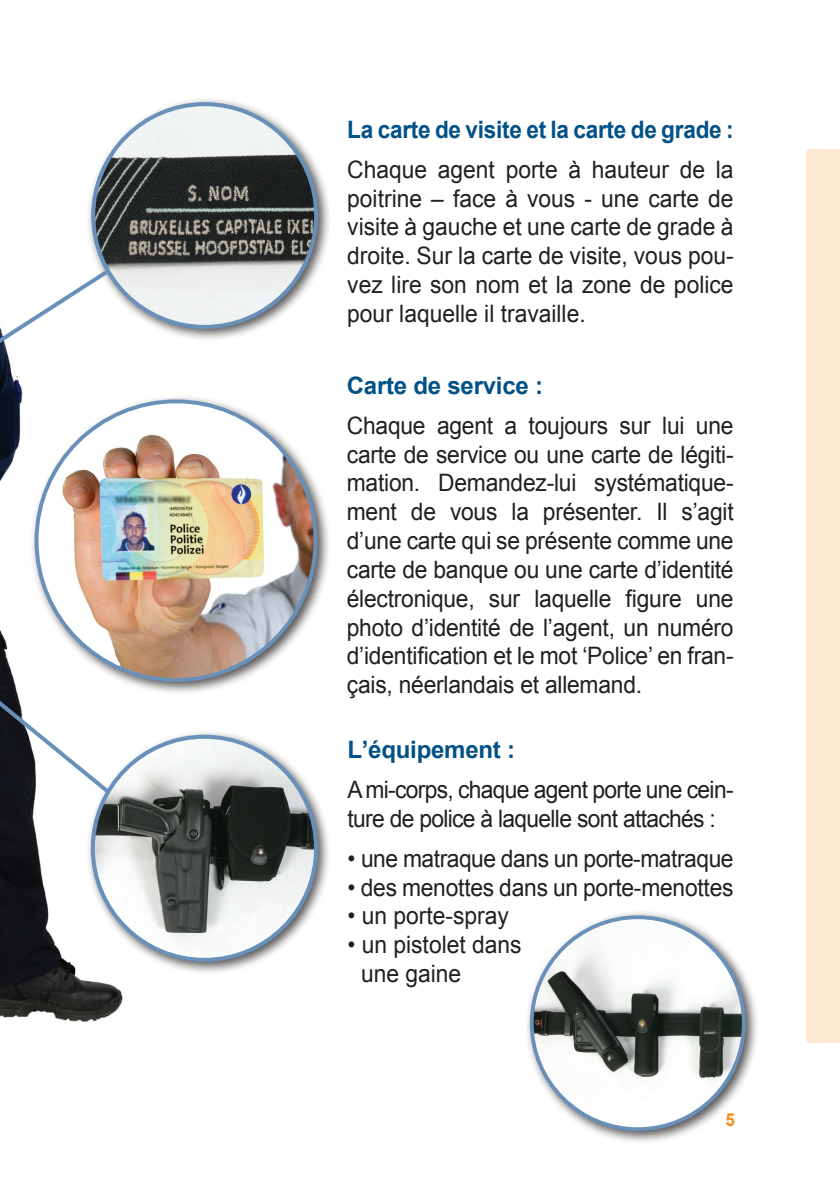
<style>
.page{position:relative;width:840px;height:1191px;background:#fff}
.page>*{position:absolute;margin:0;border:0;box-sizing:border-box;transform-origin:0 0}
.t1{font:24px/28.8px "Arial";letter-spacing:-.01em;color:#231f20;text-align:justify;scale:.95 1}
.t2{font:24px/28.8px "Arial";letter-spacing:-.03em;color:#231f20;scale:.95 1}
.t3{font:700 24px "Arial";letter-spacing:-.01em;color:#005187;scale:.94 1}
.t4{font:700 24px "Arial";letter-spacing:-.01em;color:#005187}
.t5{font:700 18px "Arial";color:#f4901d;scale:.95 1}
</style>
<div class="page">
<img style="left:0;top:425px;width:123px;height:597px">
<div style="left:86px;top:97px;width:245px;height:245px;background:#231f20;opacity:.75"></div>
<img style="left:93px;top:104px;width:223px;height:223px;border-radius:111px">
<div style="left:86px;top:729px;width:245px;height:246px;background:#231f20;opacity:.75"></div>
<img style="left:93px;top:736px;width:223px;height:223px;border-radius:111px">
<div style="left:29px;top:394px;width:301px;height:301px;background:#231f20;opacity:.75"></div>
<img style="left:36px;top:401px;width:279px;height:279px;border-radius:139px">
<svg style="left:0;top:267px;width:112px;height:158px"></svg>
<svg style="left:0;top:557px;width:113px;height:239px"></svg>
<div style="left:524px;top:910px;width:234px;height:234px;background:#231f20;opacity:.75"></div>
<img style="left:531px;top:917px;width:212px;height:212px;border-radius:106px">
<div style="left:806px;top:149px;width:33px;height:893px;background:#fce9d2"></div>
<p class="t3" style="left:347px;top:113px;width:412px">La carte de visite et la carte de grade :</p>
<p class="t1" style="left:347px;top:155px;width:408px">Chaque agent porte à hauteur de la poitrine – face à vous - une carte de visite à gauche et une carte de grade à droite. Sur la carte de visite, vous pou&shy;vez lire son nom et la zone de police pour laquelle il travaille.</p>
<p class="t4" style="left:346px;top:369px;width:198px">Carte de service :</p>
<p class="t1" style="left:346px;top:411px;width:408px">Chaque agent a toujours sur lui une carte de service ou une carte de légiti&shy;mation. Demandez-lui systématique&shy;ment de vous la présenter. Il s’agit d’une carte qui se présente comme une carte de banque ou une carte d’identité électronique, sur laquelle figure une photo d’identité de l’agent, un numéro d’identification et le mot ‘Police’ en fran&shy;çais, néerlandais et allemand.</p>
<p class="t4" style="left:347px;top:733px;width:169px">L’équipement :</p>
<p class="t2" style="left:347px;top:775px;width:408px">A mi-corps, chaque agent porte une cein&shy;ture de police à laquelle sont attachés :</p>
<p class="t1" style="left:347px;top:844px;width:408px">• une matraque dans un porte-matraque</p>
<p class="t1" style="left:347px;top:873px;width:408px">• des menottes dans un porte-menottes</p>
<p class="t1" style="left:347px;top:901px;width:171px">• un porte-spray</p>
<p class="t1" style="left:361px;top:930px;width:170px;text-indent:-14px">• un pistolet dans une gaine</p>
<p class="t5" style="left:725px;top:1107px;width:12px">5</p>
</div>
